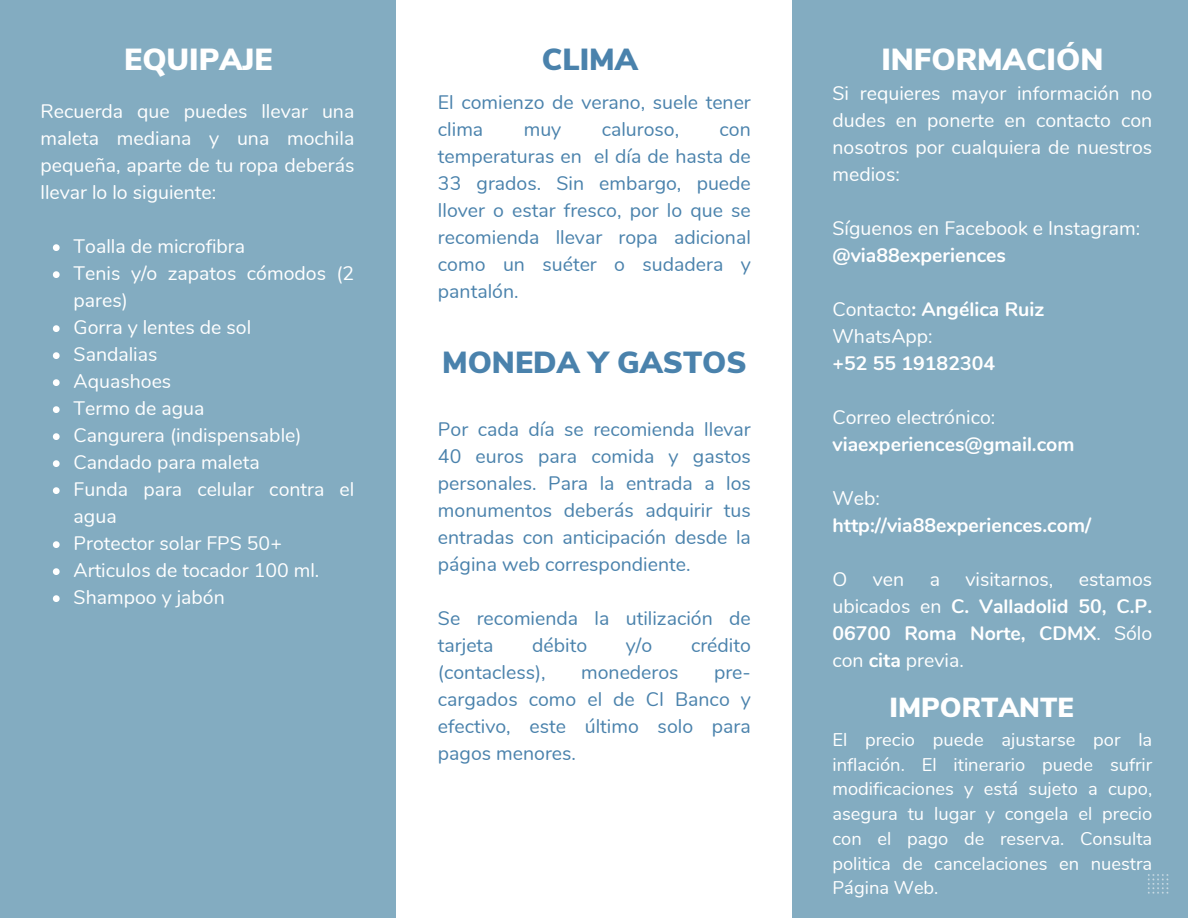
<style>
.page{position:relative;width:1188px;height:918px;background:#83acc1}
.page>*{position:absolute;margin:0;border:0;box-sizing:border-box;transform-origin:0 0}
.t1{font:900 30.45px "Nunito Sans";color:#fff}
.t2{font:900 30.45px "Nunito Sans";color:#4a82ac}
.t3{font:900 27.45px "Nunito Sans";color:#fff}
.t4{font:19.5px/27px "Nunito";color:#4a82ac;text-align:justify}
.t5{font:19.5px/27px "Nunito";color:#fff;text-align:justify}
.t6{font:700 19.5px/27px "Nunito";color:#fff;text-align:justify}
.t7{font:18.3px/24.8px "Nunito";color:#fff;text-align:justify}
.s1{font-weight:400}
</style>
<div class="page">
<div style="left:396px;top:0;width:396px;height:918px;background:#fff"></div>
<svg style="left:1148px;top:874px;width:21px;height:20px"></svg>
<svg style="left:53px;top:244px;width:7px;height:7px"></svg>
<svg style="left:53px;top:271px;width:7px;height:7px"></svg>
<svg style="left:53px;top:325px;width:7px;height:7px"></svg>
<svg style="left:53px;top:352px;width:7px;height:7px"></svg>
<svg style="left:53px;top:379px;width:7px;height:7px"></svg>
<svg style="left:53px;top:406px;width:7px;height:7px"></svg>
<svg style="left:53px;top:433px;width:7px;height:7px"></svg>
<svg style="left:53px;top:460px;width:7px;height:7px"></svg>
<svg style="left:53px;top:487px;width:7px;height:7px"></svg>
<svg style="left:53px;top:595px;width:7px;height:7px"></svg>
<p class="t1" style="left:124px;top:39px;width:150px">EQUIPAJE</p>
<p class="t2" style="left:542px;top:39px;width:98px">CLIMA</p>
<p class="t1" style="left:881px;top:39px;width:224px">INFORMACIÓN</p>
<h1 class="t5" style="left:41px;top:98px;width:315px">Recuerda que puedes llevar una maleta mediana y una mochila pequeña, aparte de tu ropa deberás llevar lo lo siguiente:</h1>
<p class="t5" style="left:74px;top:233px;width:173px">Toalla de microfibra</p>
<p class="t5" style="left:74px;top:260px;width:282px">Tenis y/o zapatos cómodos (2 pares)</p>
<h1 class="t5" style="left:74px;top:314px;width:179px">Gorra y lentes de sol</h1>
<p class="t5" style="left:74px;top:341px;width:85px">Sandalias</p>
<p class="t5" style="left:74px;top:368px;width:99px">Aquashoes</p>
<p class="t5" style="left:74px;top:395px;width:132px">Termo de agua</p>
<h1 class="t5" style="left:74px;top:422px;width:229px">Cangurera (indispensable)</h1>
<p class="t5" style="left:74px;top:449px;width:188px">Candado para maleta</p>
<p class="t5" style="left:74px;top:476px;width:282px">Funda para celular contra el agua</p>
<p class="t5" style="left:74px;top:530px;width:210px">Protector solar FPS 50+</p>
<p class="t5" style="left:74px;top:557px;width:247px">Articulos de tocador 100 ml.</p>
<p class="t5" style="left:74px;top:584px;width:153px">Shampoo y jabón</p>
<p class="t4" style="left:438px;top:89px;width:314px">El comienzo de verano, suele tener clima</p>
<p class="t4" style="left:524px;top:116px;width:39px">muy</p>
<p class="t4" style="left:602px;top:116px;width:79px">caluroso,</p>
<p class="t4" style="left:438px;top:116px;width:314px;text-indent:282px">con temperaturas en el día de hasta de 33 grados. Sin embargo, puede llover o estar fresco, por lo que se recomienda llevar ropa adicional como un suéter o sudadera y pantalón.</p>
<p class="t2" style="left:442px;top:342px;width:306px">MONEDA Y GASTOS</p>
<p class="t4" style="left:438px;top:416px;width:314px">Por cada día se recomienda llevar 40 euros para comida y gastos personales. Para la entrada a los monumentos deberás adquirir tus entradas con anticipación desde la página web correspondiente.</p>
<p class="t4" style="left:438px;top:605px;width:314px">Se recomienda la utilización de tarjeta</p>
<p class="t4" style="left:532px;top:632px;width:56px">débito</p>
<p class="t4" style="left:626px;top:632px;width:28px">y/o</p>
<p class="t4" style="left:691px;top:632px;width:61px">crédito</p>
<p class="t4" style="left:438px;top:659px;width:109px">(contacless),</p>
<p class="t4" style="left:581px;top:659px;width:99px">monederos</p>
<p class="t4" style="left:438px;top:659px;width:314px;text-indent:276px">pre&shy;cargados como el de CI Banco y efectivo, este último solo para pagos menores.</p>
<h1 class="t5" style="left:832px;top:81px;width:321px">Si requieres mayor información no dudes en ponerte en contacto con nosotros por cualquiera de nuestros medios:</h1>
<p class="t5" style="left:832px;top:216px;width:309px">Síguenos en Facebook e Instagram:</p>
<p class="t6" style="left:832px;top:243px;width:175px">@via88experiences</p>
<p class="t6" style="left:832px;top:297px;width:213px"><span class="s1">Contacto</span>: Angélica Ruiz</p>
<p class="t5" style="left:832px;top:324px;width:102px">WhatsApp:</p>
<p class="t6" style="left:832px;top:351px;width:164px">+52 55 19182304</p>
<p class="t5" style="left:832px;top:405px;width:164px">Correo electrónico:</p>
<p class="t6" style="left:832px;top:432px;width:244px">viaexperiences@gmail.com</p>
<p class="t5" style="left:832px;top:486px;width:49px">Web:</p>
<p class="t6" style="left:832px;top:513px;width:260px">http://via88experiences.com/</p>
<p class="t5" style="left:832px;top:567px;width:16px">O</p>
<p class="t5" style="left:873px;top:567px;width:33px">ven</p>
<p class="t5" style="left:930px;top:567px;width:12px">a</p>
<p class="t5" style="left:965px;top:567px;width:89px">visitarnos,</p>
<p class="t6" style="left:832px;top:567px;width:321px;text-indent:246px"><span class="s1">estamos ubicados en</span> C. Valladolid 50, C.P.<br>06700 Roma Norte, CDMX<span class="s1">. Sólo con</span> cita <span class="s1">previa.</span></p>
<p class="t3" style="left:890px;top:690px;width:186px">IMPORTANTE</p>
<p class="t7" style="left:832px;top:727px;width:321px">El precio puede ajustarse por la inflación. El itinerario puede sufrir modificaciones y está sujeto a cupo, asegura tu lugar y congela el precio con el pago de reserva. Consulta politica de cancelaciones en nuestra Página Web.</p>
</div>
